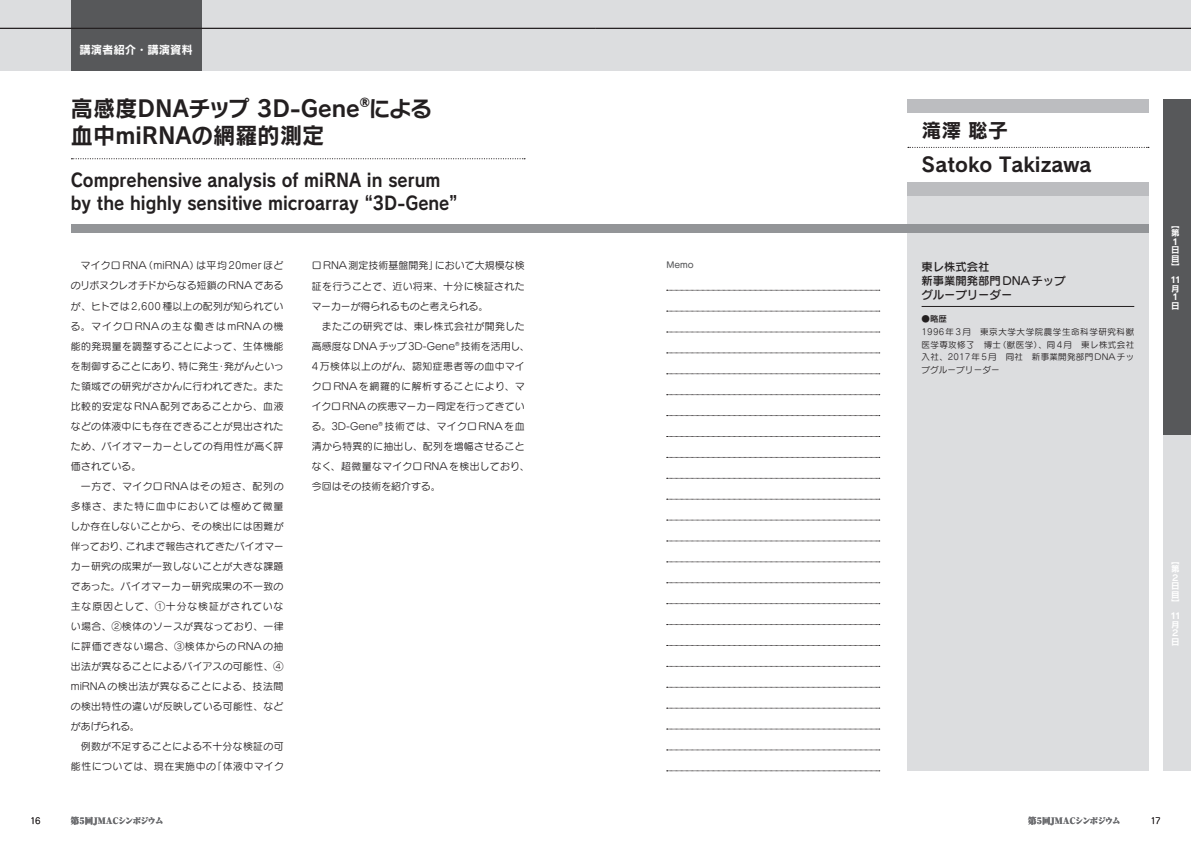
<style>
.page{position:relative;width:1191px;height:842px;background:#fff}
.page>*{position:absolute;margin:0;border:0;box-sizing:border-box;transform-origin:0 0}
.t1{font:22.7px/26.9px "Rodin NTLG Pro B";color:#231f20}
.t2{font:19.8px "Rodin NTLG Pro B";color:#231f20}
.t3{font:18.4px/22.7px "Rodin NTLG Pro B";color:#231f20;scale:.9 1}
.t4{font:11.3px/14.2px "Seurat Pro DB";color:#231f20}
.t5{font:11.3px "Rodin NTLG Pro B";color:#fff}
.t6{font:9.9px/20px "Seurat Pro M";letter-spacing:.03em;color:#231f20;text-align:justify}
.t7{font:8.5px/12.8px "Seurat Pro M";letter-spacing:.035em;color:#231f20;text-align:justify}
.t8{font:900 8.5px "Ryumin Pro";letter-spacing:-.1em;color:#6c6d70}
.t9{font:8.5px/8.5px "Rodin NTLG Pro B";color:#fff}
.t10{font:8.5px "Seurat Pro DB";color:#57585a}
.t11{font:8.5px "Rodin NTLG Pro DB";color:#231f20}
</style>
<div class="page">
<div style="left:907px;top:189px;width:241px;height:582px;background:#dcdddf"></div>
<div style="left:71px;top:224px;width:1077px;height:8px;background:#939598"></div>
<div style="left:907px;top:181px;width:241px;height:15px;background:#bcbdc0"></div>
<div style="left:907px;top:99px;width:241px;height:14px;background:#bcbdc0"></div>
<div style="left:0;top:0;width:595px;height:71px;background:#dcdddf"></div>
<div style="left:595px;top:0;width:596px;height:71px;background:#dcdddf"></div>
<div style="left:71px;top:0;width:130px;height:71px;background:#57585a"></div>
<hr style="left:921px;top:306px;width:213px;height:1px;background:#231f20">
<svg style="left:666px;top:290px;width:213px;height:1px"></svg>
<svg style="left:666px;top:311px;width:213px;height:1px"></svg>
<svg style="left:666px;top:332px;width:213px;height:1px"></svg>
<svg style="left:666px;top:353px;width:213px;height:1px"></svg>
<svg style="left:666px;top:373px;width:213px;height:1px"></svg>
<svg style="left:666px;top:394px;width:213px;height:1px"></svg>
<svg style="left:666px;top:415px;width:213px;height:1px"></svg>
<svg style="left:666px;top:436px;width:213px;height:1px"></svg>
<svg style="left:666px;top:457px;width:213px;height:1px"></svg>
<svg style="left:666px;top:478px;width:213px;height:1px"></svg>
<svg style="left:666px;top:499px;width:213px;height:1px"></svg>
<svg style="left:666px;top:520px;width:213px;height:1px"></svg>
<svg style="left:666px;top:541px;width:213px;height:1px"></svg>
<svg style="left:666px;top:562px;width:213px;height:1px"></svg>
<svg style="left:666px;top:582px;width:213px;height:1px"></svg>
<svg style="left:666px;top:603px;width:213px;height:1px"></svg>
<svg style="left:666px;top:624px;width:213px;height:1px"></svg>
<svg style="left:666px;top:645px;width:213px;height:1px"></svg>
<svg style="left:666px;top:666px;width:213px;height:1px"></svg>
<svg style="left:666px;top:687px;width:213px;height:1px"></svg>
<svg style="left:666px;top:708px;width:213px;height:1px"></svg>
<svg style="left:666px;top:729px;width:213px;height:1px"></svg>
<svg style="left:666px;top:750px;width:213px;height:1px"></svg>
<svg style="left:666px;top:770px;width:213px;height:1px"></svg>
<hr style="left:0;top:28px;width:595px;height:1px;background:#231f20">
<hr style="left:595px;top:28px;width:596px;height:1px;background:#231f20">
<svg style="left:908px;top:147px;width:240px;height:1px"></svg>
<svg style="left:71px;top:158px;width:454px;height:1px"></svg>
<div style="left:1162px;top:99px;width:29px;height:336px;background:#57585a"></div>
<div style="left:1162px;top:435px;width:29px;height:336px;background:#dcdddf"></div>
<p class="t5" style="left:79px;top:42px;width:115px">講演者紹介・講演資料</p>
<h1 class="t1" style="left:71px;top:94px;width:363px">高感度DNAチップ 3D-Gene<sup>®</sup>による血中miRNAの網羅的測定</h1>
<h3 class="t3" style="left:71px;top:168px;width:440px">Comprehensive analysis of miRNA in serum<br>by the highly sensitive microarray“3D-Gene”</h3>
<p class="t6" style="left:71px;top:255px;width:215px;text-indent:10px">マイクロRNA（miRNA）は平均20merほどのリボヌクレオチドからなる短鎖のRNAであるが、ヒトでは2,600種以上の配列が知られている。マイクロRNAの主な働きはmRNAの機能的発現量を調整することによって、生体機能を制御することにあり、特に発生・発がんといった領域での研究がさかんに行われてきた。また比較的安定なRNA配列であることから、血液などの体液中にも存在できることが見出されたため、バイオマーカーとしての有用性が高く評価されている。</p>
<p class="t6" style="left:70px;top:476px;width:215px;text-indent:11px">一方で、マイクロRNAはその短さ、配列の多様さ、また特に血中においては極めて微量しか存在しないことから、その検出には困難が伴っており、これまで報告されてきたバイオマーカー研究の成果が一致しないことが大きな課題であった。バイオマーカー研究成果の不一致の主な原因として、①十分な検証がされていない場合、②検体のソースが異なっており、一律に評価できない場合、③検体からのRNAの抽出法が異なることによるバイアスの可能性、④ miRNAの検出法が異なることによる、技法間の検出特性の違いが反映している可能性、などがあげられる。</p>
<p class="t6" style="left:71px;top:736px;width:215px;text-align:right">例数が不足することによる不十分な検証の可能性については、現在実施中の「体液中マイク</p>
<p class="t6" style="left:312px;top:255px;width:214px">ロRNA測定技術基盤開発」において大規模な検証を行うことで、近い将来、十分に検証されたマーカーが得られるものと考えられる。</p>
<p class="t6" style="left:312px;top:316px;width:219px;text-align:left;text-indent:10px">またこの研究では、東レ株式会社が開発した高感度なDNAチップ3D-Gene<sup>®</sup> 技術を活用し、<br>4万検体以上のがん、認知症患者等の血中マイクロRNAを網羅的に解析することにより、マイクロRNAの疾患マーカー同定を行ってきている。3D-Gene<sup>®</sup> 技術では、マイクロRNAを血清から特異的に抽出し、配列を増幅させることなく、超微量なマイクロRNAを検出しており、今回はその技術を紹介する。</p>
<p class="t10" style="left:666px;top:259px;width:29px">Memo</p>
<h2 class="t2" style="left:921px;top:117px;width:88px">滝澤聡子</h2>
<h2 class="t2" style="left:921px;top:151px;width:171px">Satoko Takizawa</h2>
<p class="t4" style="left:921px;top:259px;width:145px">東レ株式会社<br>新事業開発部門DNAチップグループリーダー</p>
<p class="t11" style="left:921px;top:313px;width:27px">●略歴</p>
<p class="t7" style="left:921px;top:325px;width:214px">1996年3月　東京大学大学院農学生命科学研究科獣医学専攻修了　博士（獣医学）、同4月　東レ株式会社入社、2017年5月　同社　新事業開発部門DNAチップグループリーダー</p>
<p class="t9" style="left:1171px;top:220px;width:10px">【第<br>１日目】</p>
<p class="t9" style="left:1169px;top:275px;width:15px">１１月<br>１日</p>
<p class="t9" style="left:1171px;top:556px;width:10px">【第<br>２日目】</p>
<p class="t9" style="left:1169px;top:611px;width:15px">１１月<br>２日</p>
<p class="t7" style="left:30px;top:814px;width:12px">16</p>
<p class="t8" style="left:71px;top:814px;width:94px">第５回JMACシンポジウム</p>
<p class="t8" style="left:1028px;top:814px;width:94px">第５回JMACシンポジウム</p>
<p class="t7" style="left:1150px;top:814px;width:12px">17</p>
</div>
